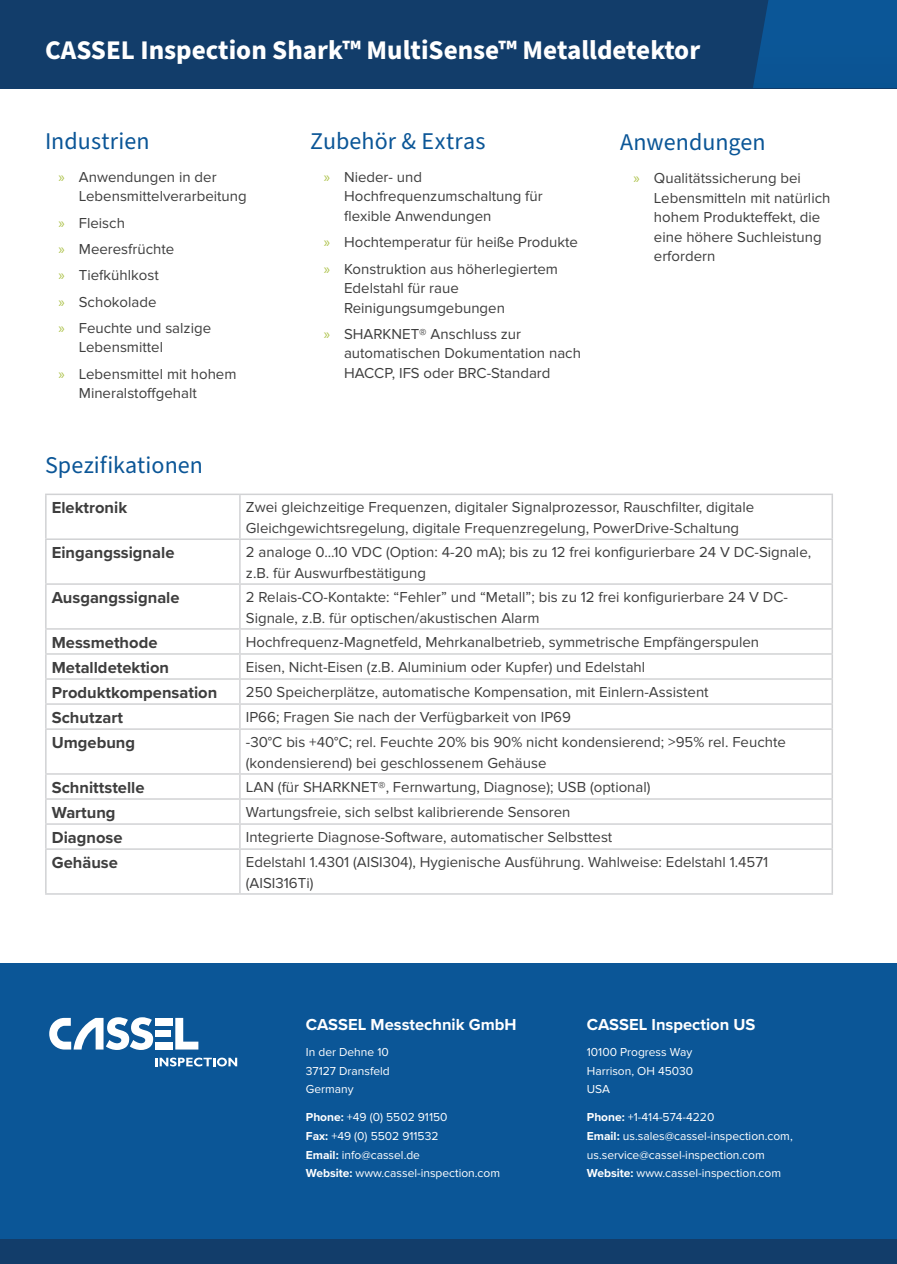
<style>
.page{position:relative;width:897px;height:1264px;background:#fff}
.page>*{position:absolute;margin:0;border:0;box-sizing:border-box;transform-origin:0 0}
.t1{font:700 27px "Source Sans Pro";color:#fff}
.t2{font:24px "Source Sans Pro";letter-spacing:.005em;color:#0b5697}
.t3{font:700 16.5px "Proxima Nova";color:#3e3e3e}
.t4{font:700 16.5px "Proxima Nova";color:#fff}
.t5{font:15px/19.5px "Proxima Nova";color:#3e3e3e}
.t6{font:12px/18.8px "Proxima Nova";color:#fff;text-align:justify}
.s1{font-family:"Myriad Pro";color:#aec34d}
.s2{font-weight:700}
</style>
<div class="page">
<div style="left:0;top:963px;width:896px;height:301px;background:#0b5697"></div>
<div style="left:0;top:1239px;width:896px;height:25px;background:#123d6a"></div>
<svg style="left:175px;top:1018px;width:23px;height:31px"></svg>
<div style="left:155px;top:1018px;width:18px;height:7px;background:#fff"></div>
<div style="left:155px;top:1041px;width:18px;height:8px;background:#fff"></div>
<div style="left:155px;top:1030px;width:16px;height:7px;background:#fff"></div>
<svg style="left:49px;top:1017px;width:104px;height:33px"></svg>
<svg style="left:155px;top:1057px;width:82px;height:9px"></svg>
<div style="left:0;top:0;width:896px;height:88px;background:#123d6a"></div>
<div style="left:753px;top:0;width:143px;height:88px;background:#0b5696"></div>
<hr style="left:45px;top:583px;width:195px;height:2px;background:#d1d2d4">
<hr style="left:240px;top:583px;width:592px;height:2px;background:#d1d2d4">
<hr style="left:45px;top:628px;width:195px;height:1px;background:#d1d2d4">
<hr style="left:240px;top:628px;width:592px;height:1px;background:#d1d2d4">
<hr style="left:45px;top:653px;width:195px;height:2px;background:#d1d2d4">
<hr style="left:240px;top:653px;width:592px;height:2px;background:#d1d2d4">
<hr style="left:45px;top:678px;width:195px;height:2px;background:#d1d2d4">
<hr style="left:240px;top:678px;width:592px;height:2px;background:#d1d2d4">
<hr style="left:45px;top:703px;width:195px;height:2px;background:#d1d2d4">
<hr style="left:240px;top:703px;width:592px;height:2px;background:#d1d2d4">
<hr style="left:45px;top:728px;width:195px;height:2px;background:#d1d2d4">
<hr style="left:240px;top:728px;width:592px;height:2px;background:#d1d2d4">
<hr style="left:45px;top:773px;width:195px;height:1px;background:#d1d2d4">
<hr style="left:240px;top:773px;width:592px;height:1px;background:#d1d2d4">
<hr style="left:45px;top:798px;width:195px;height:2px;background:#d1d2d4">
<hr style="left:240px;top:798px;width:592px;height:2px;background:#d1d2d4">
<hr style="left:45px;top:823px;width:195px;height:2px;background:#d1d2d4">
<hr style="left:240px;top:823px;width:592px;height:2px;background:#d1d2d4">
<hr style="left:45px;top:848px;width:195px;height:2px;background:#d1d2d4">
<hr style="left:240px;top:848px;width:592px;height:2px;background:#d1d2d4">
<hr style="left:45px;top:538px;width:195px;height:2px;background:#d1d2d4">
<hr style="left:240px;top:538px;width:592px;height:2px;background:#d1d2d4">
<hr style="left:45px;top:493px;width:195px;height:2px;background:#d1d2d4">
<hr style="left:45px;top:495px;width:2px;height:43px;background:#d1d2d4">
<hr style="left:240px;top:493px;width:592px;height:2px;background:#d1d2d4">
<hr style="left:239px;top:495px;width:2px;height:43px;background:#d1d2d4">
<hr style="left:831px;top:495px;width:1px;height:43px;background:#d1d2d4">
<hr style="left:45px;top:540px;width:2px;height:43px;background:#d1d2d4">
<hr style="left:239px;top:540px;width:2px;height:43px;background:#d1d2d4">
<hr style="left:831px;top:540px;width:1px;height:43px;background:#d1d2d4">
<hr style="left:45px;top:585px;width:2px;height:43px;background:#d1d2d4">
<hr style="left:239px;top:585px;width:2px;height:43px;background:#d1d2d4">
<hr style="left:831px;top:585px;width:1px;height:43px;background:#d1d2d4">
<hr style="left:45px;top:629px;width:2px;height:24px;background:#d1d2d4">
<hr style="left:239px;top:629px;width:2px;height:24px;background:#d1d2d4">
<hr style="left:45px;top:655px;width:2px;height:23px;background:#d1d2d4">
<hr style="left:239px;top:655px;width:2px;height:23px;background:#d1d2d4">
<hr style="left:45px;top:680px;width:2px;height:23px;background:#d1d2d4">
<hr style="left:239px;top:680px;width:2px;height:23px;background:#d1d2d4">
<hr style="left:45px;top:705px;width:2px;height:23px;background:#d1d2d4">
<hr style="left:239px;top:705px;width:2px;height:23px;background:#d1d2d4">
<svg style="left:831px;top:629px;width:1px;height:99px"></svg>
<hr style="left:45px;top:730px;width:2px;height:43px;background:#d1d2d4">
<hr style="left:239px;top:730px;width:2px;height:43px;background:#d1d2d4">
<hr style="left:831px;top:730px;width:1px;height:43px;background:#d1d2d4">
<hr style="left:45px;top:774px;width:2px;height:24px;background:#d1d2d4">
<hr style="left:239px;top:774px;width:2px;height:24px;background:#d1d2d4">
<hr style="left:45px;top:800px;width:2px;height:23px;background:#d1d2d4">
<hr style="left:239px;top:800px;width:2px;height:23px;background:#d1d2d4">
<hr style="left:45px;top:825px;width:2px;height:23px;background:#d1d2d4">
<hr style="left:239px;top:825px;width:2px;height:23px;background:#d1d2d4">
<svg style="left:831px;top:774px;width:1px;height:74px"></svg>
<hr style="left:45px;top:850px;width:2px;height:43px;background:#d1d2d4">
<hr style="left:239px;top:850px;width:2px;height:43px;background:#d1d2d4">
<hr style="left:831px;top:850px;width:1px;height:43px;background:#d1d2d4">
<hr style="left:45px;top:893px;width:195px;height:1px;background:#d1d2d4">
<hr style="left:240px;top:893px;width:592px;height:1px;background:#d1d2d4">
<h1 class="t1" style="left:45px;top:32px;width:656px">CASSEL Inspection Shark™ MultiSense™ Metalldetektor</h1>
<h2 class="t2" style="left:45px;top:125px;width:106px">Industrien</h2>
<p class="t5" style="left:79px;top:167px;width:169px;text-indent:-20px"><span class="s1">»</span> Anwendungen in der<br>Lebensmittelverarbeitung</p>
<p class="t5" style="left:59px;top:210px;width:154px;line-height:26.2px"><span class="s1">»</span> Fleisch<br><span class="s1">»</span> Meeresfrüchte<br><span class="s1">»</span> Tiefkühlkost<br><span class="s1">»</span> Schokolade<br><span class="s1">»</span> Feuchte und salzige</p>
<p class="t5" style="left:59px;top:334px;width:179px;line-height:26.2px;text-indent:20px">Lebensmittel<br><span class="s1">»</span> Lebensmittel mit hohem</p>
<p class="t5" style="left:79px;top:383px;width:119px">Mineralstoffgehalt</p>
<h2 class="t2" style="left:45px;top:449px;width:159px">Spezifikationen</h2>
<h2 class="t2" style="left:310px;top:125px;width:177px">Zubehör &amp; Extras</h2>
<p class="t5" style="left:344px;top:167px;width:200px;text-indent:-20px"><span class="s1">»</span> Nieder- und<br>Hochfrequenzumschaltung für flexible Anwendungen</p>
<p class="t5" style="left:324px;top:229px;width:256px;line-height:26.2px"><span class="s1">»</span> Hochtemperatur für heiße Produkte <span class="s1">»</span> Konstruktion aus höherlegiertem</p>
<p class="t5" style="left:344px;top:278px;width:162px">Edelstahl für raue<br>Reinigungsumgebungen</p>
<p class="t5" style="left:344px;top:324px;width:238px;text-indent:-20px"><span class="s1">»</span> SHARKNET® Anschluss zur automatischen Dokumentation nach<br>HACCP, IFS oder BRC-Standard</p>
<h2 class="t2" style="left:620px;top:126px;width:147px">Anwendungen</h2>
<p class="t5" style="left:653px;top:169px;width:178px;text-indent:-20px"><span class="s1">»</span> Qualitätssicherung bei<br>Lebensmitteln mit natürlich hohem Produkteffekt, die eine höhere Suchleistung erfordern</p>
<p class="t3" style="left:52px;top:495px;width:77px">Elektronik</p>
<p class="t5" style="left:246px;top:497px;width:510px;line-height:21px">Zwei gleichzeitige Frequenzen, digitaler Signalprozessor, Rauschfilter, digitale<br>Gleichgewichtsregelung, digitale Frequenzregelung, PowerDrive-Schaltung</p>
<p class="t3" style="left:52px;top:540px;width:124px">Eingangssignale</p>
<p class="t5" style="left:246px;top:542px;width:566px;line-height:21px">2 analoge 0...10 VDC (Option: 4-20 mA); bis zu 12 frei konfigurierbare 24 V DC-Signale, z.B. für Auswurfbestätigung</p>
<p class="t3" style="left:52px;top:585px;width:129px">Ausgangssignale</p>
<p class="t5" style="left:246px;top:586px;width:543px;line-height:21px">2 Relais-CO-Kontakte: “Fehler” und “Metall”; bis zu 12 frei konfigurierbare 24 V DC-<br>Signale, z.B. für optischen/akustischen Alarm</p>
<p class="t3" style="left:52px;top:630px;width:107px">Messmethode</p>
<p class="t5" style="left:246px;top:632px;width:514px">Hochfrequenz-Magnetfeld, Mehrkanalbetrieb, symmetrische Empfängerspulen</p>
<p class="t3" style="left:52px;top:655px;width:119px">Metalldetektion</p>
<p class="t5" style="left:246px;top:657px;width:401px">Eisen, Nicht-Eisen (z.B. Aluminium oder Kupfer) und Edelstahl</p>
<p class="t3" style="left:52px;top:680px;width:167px">Produktkompensation</p>
<p class="t5" style="left:246px;top:682px;width:464px">250 Speicherplätze, automatische Kompensation, mit Einlern-Assistent</p>
<p class="t3" style="left:52px;top:705px;width:73px">Schutzart</p>
<p class="t5" style="left:246px;top:707px;width:326px">IP66; Fragen Sie nach der Verfügbarkeit von IP69</p>
<p class="t3" style="left:52px;top:730px;width:85px">Umgebung</p>
<p class="t5" style="left:246px;top:731px;width:541px;line-height:21px">-30°C bis +40°C; rel. Feuchte 20% bis 90% nicht kondensierend; &gt;95% rel. Feuchte (kondensierend) bei geschlossenem Gehäuse</p>
<p class="t3" style="left:52px;top:775px;width:94px">Schnittstelle</p>
<p class="t5" style="left:246px;top:777px;width:406px">LAN (für SHARKNET®, Fernwartung, Diagnose); USB (optional)</p>
<p class="t3" style="left:52px;top:800px;width:65px">Wartung</p>
<p class="t5" style="left:246px;top:802px;width:326px">Wartungsfreie, sich selbst kalibrierende Sensoren</p>
<p class="t3" style="left:52px;top:825px;width:72px">Diagnose</p>
<p class="t5" style="left:246px;top:827px;width:368px">Integrierte Diagnose-Software, automatischer Selbsttest</p>
<p class="t3" style="left:52px;top:850px;width:68px">Gehäuse</p>
<p class="t5" style="left:246px;top:851px;width:524px;line-height:21px">Edelstahl 1.4301 (AISI304), Hygienische Ausführung. Wahlweise: Edelstahl 1.4571 (AISI316Ti)</p>
<p class="t4" style="left:306px;top:1012px;width:212px">CASSEL Messtechnik GmbH</p>
<p class="t6" style="left:306px;top:1042px;width:85px">In der Dehne 10<br>37127 Dransfeld Germany</p>
<p class="t6" style="left:306px;top:1108px;width:196px;text-align:left"><span class="s2">Phone:</span> +49 (0) 5502 91150<br><span class="s2">Fax:</span> +49 (0) 5502 911532<br><span class="s2">Email:</span> info@cassel.de<br><span class="s2">Website:</span> www.cassel-inspection.com</p>
<p class="t4" style="left:586px;top:1012px;width:170px">CASSEL Inspection US</p>
<p class="t6" style="left:586px;top:1042px;width:108px">10100 Progress Way Harrison, OH 45030<br>USA</p>
<p class="t6" style="left:586px;top:1108px;width:207px;text-align:left"><span class="s2">Phone:</span> +1-414-574-4220<br><span class="s2">Email:</span> us.sales@cassel-inspection.com, us.service@cassel-inspection.com <span class="s2">Website:</span> www.cassel-inspection.com</p>
</div>
